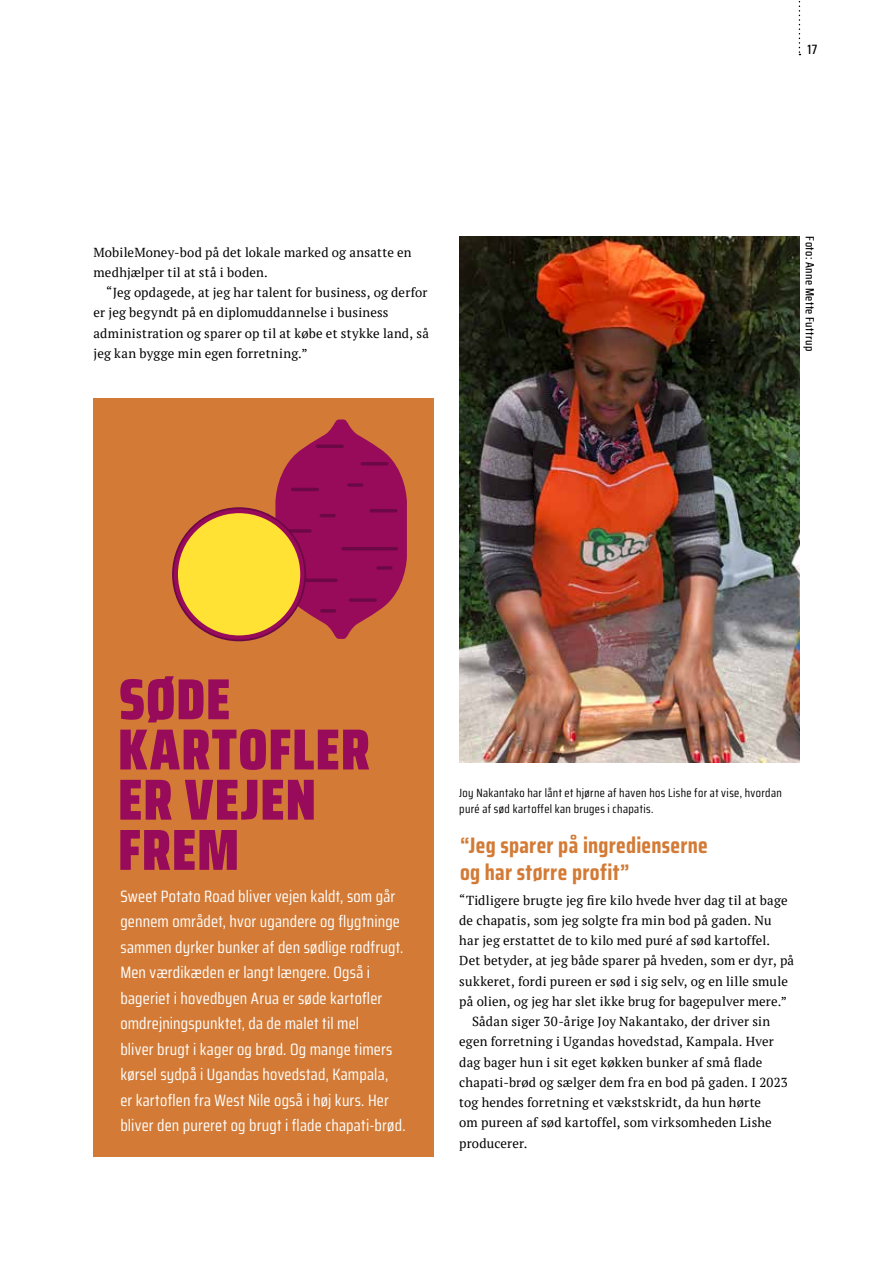
<style>
.page{position:relative;width:893px;height:1263px;background:#fff}
.page>*{position:absolute;margin:0;border:0;box-sizing:border-box;transform-origin:0 0}
.t1{font:700 22.5px/27px "Saira Condensed";letter-spacing:.015em;color:#d37b36}
.t2{font:16.5px/25.5px "Saira Condensed";letter-spacing:.01em;color:#fff}
.t3{font:500 13.5px "Saira Condensed";color:#000}
.t4{font:13.05px/20.2px "PT Serif";letter-spacing:.015em;color:#000}
.t5{font:12px/16.5px "Saira Condensed";letter-spacing:.03em;color:#000}
.t6{font:500 12px "Saira Condensed";letter-spacing:.035em;color:#000}
</style>
<div class="page">
<svg style="left:799px;top:1px;width:1px;height:54px"></svg>
<div style="left:94px;top:398px;width:340px;height:759px;background:#d37b36"></div>
<svg style="left:120px;top:830px;width:117px;height:40px"></svg>
<svg style="left:120px;top:780px;width:194px;height:40px"></svg>
<svg style="left:120px;top:729px;width:249px;height:41px"></svg>
<svg style="left:120px;top:676px;width:109px;height:46px"></svg>
<img style="left:459px;top:236px;width:340px;height:527px">
<svg style="left:275px;top:419px;width:132px;height:220px"></svg>
<hr style="left:322px;top:609px;width:13px;height:4px;background:#6d0847">
<svg style="left:306px;top:578px;width:30px;height:4px"></svg>
<hr style="left:343px;top:547px;width:53px;height:3px;background:#6d0847">
<svg style="left:173px;top:508px;width:132px;height:132px;background:#951355"></svg>
<div style="left:178px;top:513px;width:122px;height:122px;background:#ffe234;border-radius:50%"></div>
<p class="t4" style="left:94px;top:242px;width:320px">MobileMoney-bod på det lokale marked og ansatte en medhjælper til at stå i boden.</p>
<p class="t4" style="left:94px;top:282px;width:337px;text-indent:13px">“Jeg opdagede, at jeg har talent for business, og derfor er jeg begyndt på en diplomuddannelse i business administration og sparer op til at købe et stykke land, så jeg kan bygge min egen forretning.”</p>
<p class="t3" style="left:808px;top:39px;width:11px">17</p>
<p class="t6" style="left:819px;top:236px;width:116px;rotate:90deg">Foto: Anne Mette Futtrup</p>
<p class="t2" style="left:120px;top:883px;width:287px">Sweet Potato Road bliver vejen kaldt, som går gennem området, hvor ugandere og flygtninge sammen dyrker bunker af den sødlige rodfrugt.<br>Men værdikæden er langt længere. Også i bageriet i hovedbyen Arua er søde kartofler omdrejningspunktet, da de malet til mel<br>bliver brugt i kager og brød. Og mange timers kørsel sydpå i Ugandas hovedstad, Kampala,<br>er kartoflen fra West Nile også i høj kurs. Her bliver den pureret og brugt i flade chapati-brød.</p>
<p class="t5" style="left:459px;top:784px;width:324px">Joy Nakantako har lånt et hjørne af haven hos Lishe for at vise, hvordan puré af sød kartoffel kan bruges i chapatis.</p>
<h1 class="t1" style="left:460px;top:831px;width:249px">“Jeg sparer på ingredienserne og har større profit”</h1>
<p class="t4" style="left:459px;top:890px;width:330px">“Tidligere brugte jeg fire kilo hvede hver dag til at bage</p>
<p class="t4" style="left:459px;top:910px;width:314px">de chapatis, som jeg solgte fra min bod på gaden. Nu</p>
<p class="t4" style="left:459px;top:930px;width:312px">har jeg erstattet de to kilo med puré af sød kartoffel.</p>
<p class="t4" style="left:459px;top:950px;width:336px">Det betyder, at jeg både sparer på hveden, som er dyr, på</p>
<p class="t4" style="left:459px;top:971px;width:330px">sukkeret, fordi pureen er sød i sig selv, og en lille smule</p>
<p class="t4" style="left:459px;top:991px;width:329px">på olien, og jeg har slet ikke brug for bagepulver mere.”</p>
<p class="t4" style="left:472px;top:1011px;width:300px">Sådan siger 30-årige Joy Nakantako, der driver sin</p>
<p class="t4" style="left:459px;top:1031px;width:316px">egen forretning i Ugandas hovedstad, Kampala. Hver</p>
<p class="t4" style="left:459px;top:1052px;width:305px">dag bager hun i sit eget køkken bunker af små flade</p>
<p class="t4" style="left:459px;top:1072px;width:330px">chapati-brød og sælger dem fra en bod på gaden. I 2023</p>
<p class="t4" style="left:459px;top:1092px;width:303px">tog hendes forretning et vækstskridt, da hun hørte</p>
<p class="t4" style="left:459px;top:1112px;width:314px">om pureen af sød kartoffel, som virksomheden Lishe</p>
<p class="t4" style="left:459px;top:1133px;width:70px">producerer.</p>
</div>
